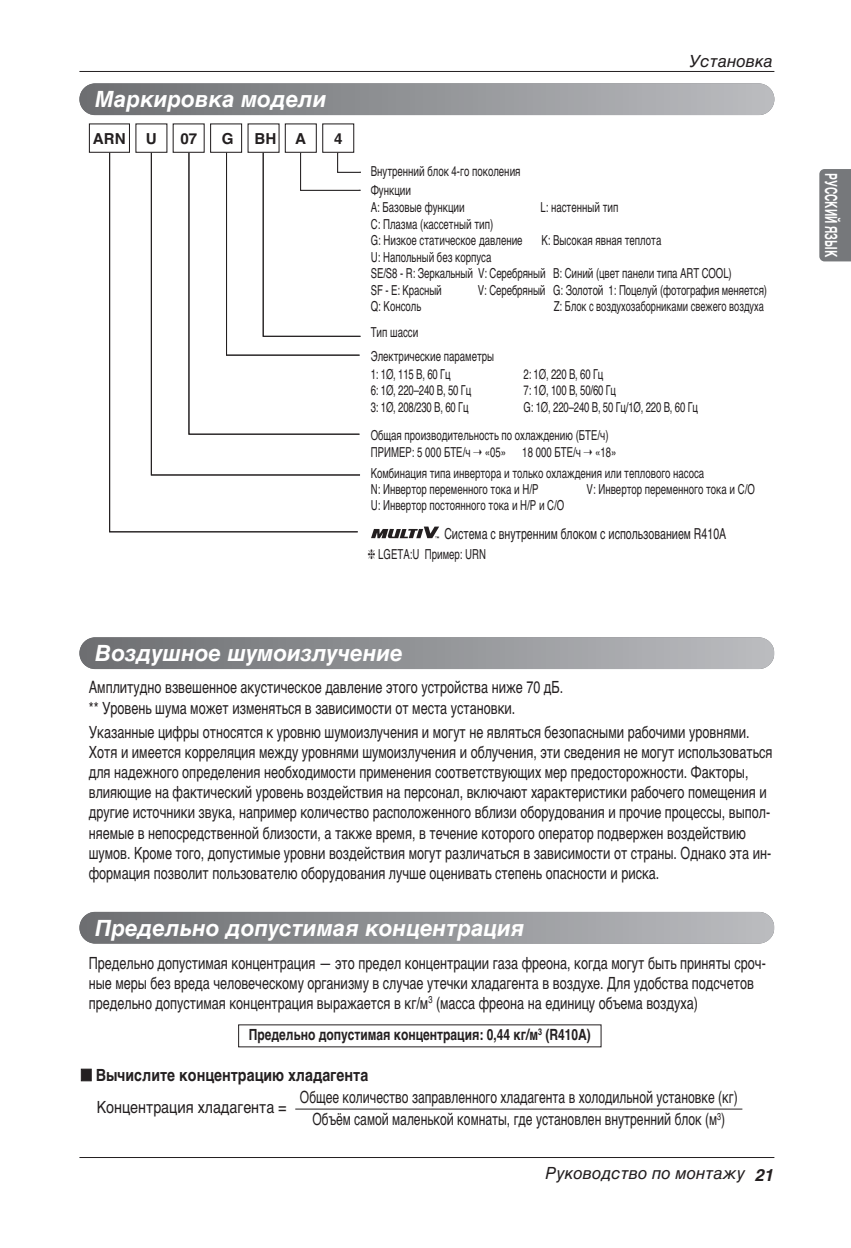
<style>
.page{position:relative;width:851px;height:1248px;background:#fff}
.page>*{position:absolute;margin:0;border:0;box-sizing:border-box;transform-origin:0 0}
.t1{font:italic 700 22.4px "Helvetica";color:#fff}
.t2{font:16.8px/20.2px "Helvetica";color:#231f20;scale:.75 1}
.t3{font:16.8px/22.8px "Helvetica";color:#231f20;text-align:center;scale:.72 1}
.t4{font:700 16.8px/32px "Helvetica";color:#231f20;scale:.85 1}
.t5{font:italic 16.8px "Helvetica";color:#231f20}
.t6{font:700 16.8px "Helvetica";color:#fff;scale:.6 1}
.t7{font:700 15.4px "Helvetica";color:#231f20;scale:.78 1}
.t8{font:15.2px "Helvetica";color:#231f20;scale:.7 1}
.t9{font:700 15.2px "Helvetica";color:#231f20}
.t10{font:13.8px/16.4px "Helvetica";color:#231f20;scale:.7 1}
.t11{font:13.8px/16.4px "Helvetica";letter-spacing:-.02em;color:#231f20;scale:.7 1}
.s1{font-weight:400}
.s2{font-weight:700}
</style>
<div class="page">
<hr style="left:79px;top:1156px;width:695px;height:1px;background:#231f20">
<hr style="left:79px;top:71px;width:695px;height:1px;background:#231f20">
<div style="left:819px;top:169px;width:31px;height:92px;background:#76787b"></div>
<div style="left:79px;top:83px;width:695px;height:32px;background:linear-gradient(to right,#6c6e71,#bbbcc0);border-radius:16px"></div>
<div style="left:89px;top:123px;width:41px;height:30px;border:1px solid #231f20"></div>
<div style="left:210px;top:123px;width:32px;height:30px;border:1px solid #231f20"></div>
<div style="left:285px;top:123px;width:32px;height:30px;border:1px solid #231f20"></div>
<div style="left:322px;top:123px;width:32px;height:30px;border:1px solid #231f20"></div>
<svg style="left:109px;top:152px;width:249px;height:380px"></svg>
<svg style="left:371px;top:526px;width:68px;height:12px"></svg>
<div style="left:79px;top:637px;width:695px;height:32px;background:linear-gradient(to right,#6c6e71,#bbbcc0);border-radius:16px"></div>
<hr style="left:295px;top:1108px;width:447px;height:1px;background:#231f20">
<div style="left:79px;top:911px;width:695px;height:32px;background:linear-gradient(to right,#6c6e71,#bbbcc0);border-radius:16px"></div>
<p class="t1" style="left:95px;top:91px;width:233px">Маркировка модели</p>
<p class="t9" style="left:93px;top:133px;width:34px">ARN</p>
<p class="t9" style="left:146px;top:133px;width:12px">U</p>
<p class="t9" style="left:180px;top:133px;width:18px">07</p>
<p class="t9" style="left:222px;top:133px;width:13px">G</p>
<p class="t9" style="left:254px;top:133px;width:23px">BH</p>
<p class="t9" style="left:295px;top:133px;width:12px">A</p>
<p class="t9" style="left:334px;top:133px;width:10px">4</p>
<p class="t10" style="left:370px;top:164px;width:215px">Внутренний блок 4-го поколения</p>
<p class="t10" style="left:370px;top:183px;width:136px">Функции<br>A: Базовые функции</p>
<p class="t10" style="left:540px;top:200px;width:113px">L: настенный тип</p>
<p class="t5" style="left:689px;top:55px;width:85px">Установка</p>
<p class="t10" style="left:370px;top:217px;width:218px">C: Плазма (кассетный тип)<br>G: Низкое статическое давление</p>
<p class="t10" style="left:541px;top:233px;width:173px">K: Высокая явная теплота</p>
<p class="t10" style="left:370px;top:250px;width:517px">U: Напольный без корпуса<br>SE/S8 - R: Зеркальный V: Серебряный B: Синий (цвет панели типа ART COOL)<br>SF - E: Красный</p>
<p class="t10" style="left:478px;top:283px;width:414px">V: Серебряный G: Золотой 1: Поцелуй (фотография меняется)</p>
<p class="t10" style="left:370px;top:299px;width:74px">Q: Консоль</p>
<p class="t10" style="left:553px;top:299px;width:302px">Z: Блок с воздухозаборниками свежего воздуха</p>
<p class="t10" style="left:370px;top:322px;width:178px;line-height:23.2px">Тип шасси<br>Электрические параметры</p>
<p class="t11" style="left:370px;top:367px;width:145px">1: 1Ø, 115 В, 60 Гц<br>6: 1Ø, 220–240 В, 50 Гц<br>3: 1Ø, 208/230 В, 60 Гц</p>
<p class="t11" style="left:523px;top:367px;width:251px">2: 1Ø, 220 В, 60 Гц<br>7: 1Ø, 100 В, 50/60 Гц<br>G: 1Ø, 220–240 В, 50 Гц/1Ø, 220 В, 60 Гц</p>
<p class="t10" style="left:370px;top:428px;width:353px">Общая производительность по охлаждению (БТЕ/ч)<br>ПРИМЕР: 5 000 БТЕ/ч ➝ «05» 18 000 БТЕ/ч ➝ «18»</p>
<p class="t10" style="left:370px;top:466px;width:478px;line-height:15.8px">Комбинация типа инвертора и только охлаждения или теплового насоса<br>N: Инвертор переменного тока и H/P</p>
<p class="t10" style="left:586px;top:482px;width:242px">V: Инвертор переменного тока и C/O</p>
<p class="t10" style="left:370px;top:498px;width:278px">U: Инвертор постоянного тока и H/P и C/O</p>
<p class="t8" style="left:444px;top:527px;width:404px">Система с внутренним блоком с использованием R410A</p>
<p class="t10" style="left:368px;top:547px;width:170px">❈ LGETA:U Пример: URN</p>
<p class="t1" style="left:95px;top:645px;width:309px">Воздушное шумоизлучение</p>
<p class="t2" style="left:89px;top:679px;width:634px">Амплитудно взвешенное акустическое давление этого устройства ниже 70 дБ. ** Уровень шума может изменяться в зависимости от места установки.</p>
<p class="t2" style="left:89px;top:723px;width:912px">Указанные цифры относятся к уровню шумоизлучения и могут не являться безопасными рабочими уровнями.<br>Хотя и имеется корреляция между уровнями шумоизлучения и облучения, эти сведения не могут использоваться для надежного определения необходимости применения соответствующих мер предосторожности. Факторы, влияющие на фактический уровень воздействия на персонал, включают характеристики рабочего помещения и другие источники звука, например количество расположенного вблизи оборудования и прочие процессы, выпол&shy;няемые в непосредственной близости, а также время, в течение которого оператор подвержен воздействию шумов. Кроме того, допустимые уровни воздействия могут различаться в зависимости от страны. Однако эта ин&shy;формация позволит пользователю оборудования лучше оценивать степень опасности и риска.</p>
<p class="t1" style="left:95px;top:919px;width:431px">Предельно допустимая концентрация</p>
<p class="t2" style="left:89px;top:954px;width:904px">Предельно допустимая концентрация — это предел концентрации газа фреона, когда могут быть приняты сроч&shy;ные меры без вреда человеческому организму в случае утечки хладагента в воздухе. Для удобства подсчетов предельно допустимая концентрация выражается в кг/м<sup>3</sup> (масса фреона на единицу объема воздуха)</p>
<p class="t7" style="left:249px;top:1029px;width:440px">Предельно допустимая концентрация: 0,44 кг/м<sup>3</sup> (R410A)</p>
<p class="t4" style="left:97px;top:1060px;width:321px;text-indent:-16px">■ Вычислите концентрацию хладагента<br><span class="s1">Концентрация хладагента =</span></p>
<p class="t3" style="left:300px;top:1086px;width:609px">Общее количество заправленного хладагента в холодильной установке (кг)<br>Объём самой маленькой комнаты, где установлен внутренний блок (м<sup>3</sup>)</p>
<p class="t5" style="left:545px;top:1167px;width:229px">Руководство по монтажу <span class="s2">21</span></p>
<p class="t6" style="left:837px;top:173px;width:141px;rotate:90deg">РУССКИЙ ЯЗЫК</p>
</div>
